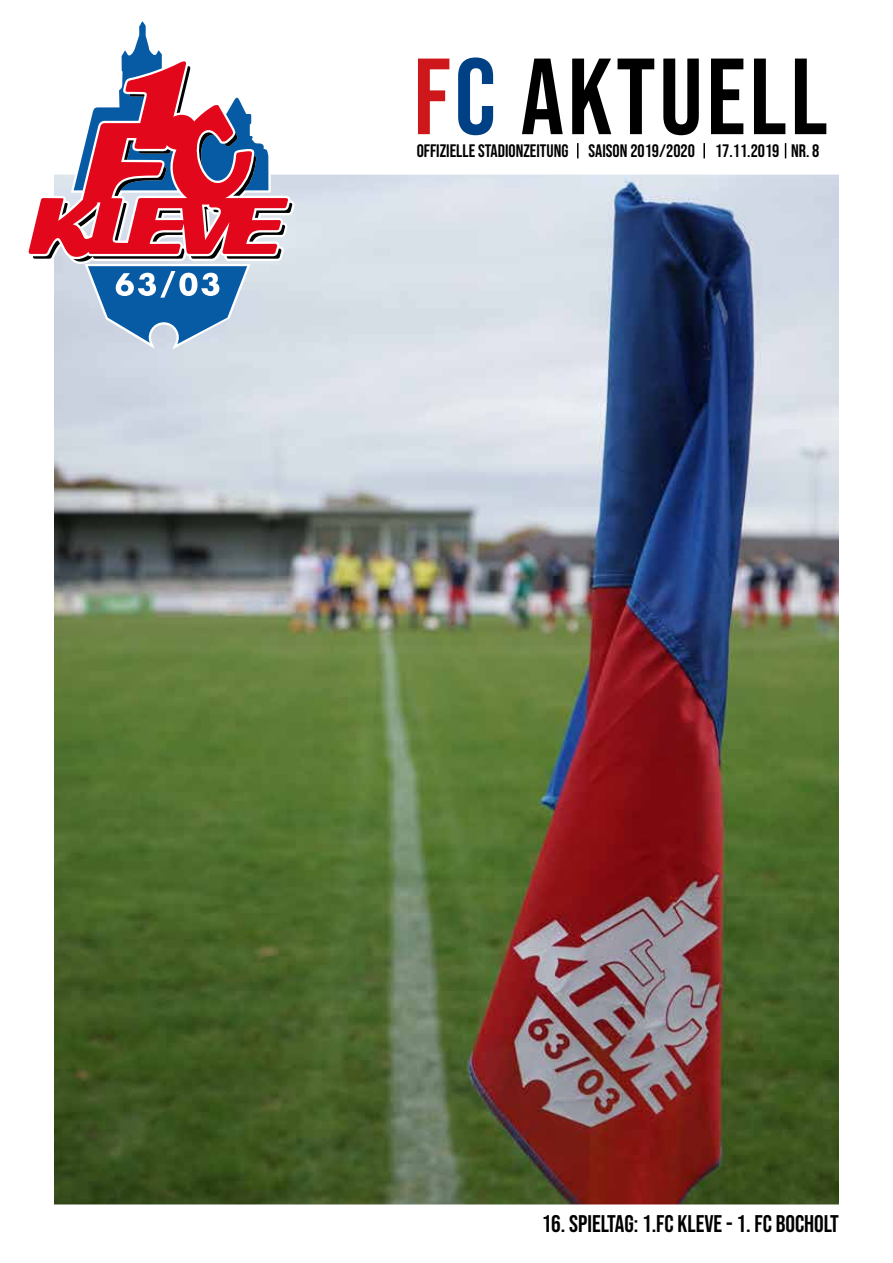
<style>
.page{position:relative;width:893px;height:1263px;background:#fff}
.page>*{position:absolute;margin:0;border:0;box-sizing:border-box;transform-origin:0 0}
.t1{font:108px "Bebas Neue";letter-spacing:.035em;color:#000}
.t2{font:24px "Bebas Neue";color:#000}
.t3{font:18px "Bebas Neue";color:#000}
.s1{color:#cd171a}
.s2{color:#004185}
</style>
<div class="page">
<img style="left:54px;top:174px;width:785px;height:1031px">
<svg style="left:28px;top:117px;width:260px;height:140px"></svg>
<svg style="left:198px;top:97px;width:70px;height:99px"></svg>
<svg style="left:33px;top:203px;width:260px;height:147px"></svg>
<svg style="left:74px;top:21px;width:117px;height:175px"></svg>
<svg style="left:577px;top:143px;width:1px;height:15px"></svg>
<svg style="left:703px;top:143px;width:2px;height:15px"></svg>
<svg style="left:785px;top:143px;width:1px;height:15px"></svg>
<h1 class="t1" style="left:414px;top:36px;width:416px"><span class="s1">F</span><span class="s2">C</span> AKTUELL</h1>
<p class="t3" style="left:417px;top:141px;width:404px">OFFIZIELLE STADIONZEITUNG SAISON 2019/2020 17.11.2019 NR. 8</p>
<h2 class="t2" style="left:542px;top:1210px;width:299px">16. SPIELTAG: 1.FC KLEVE - 1. FC BOCHOLT</h2>
</div>
